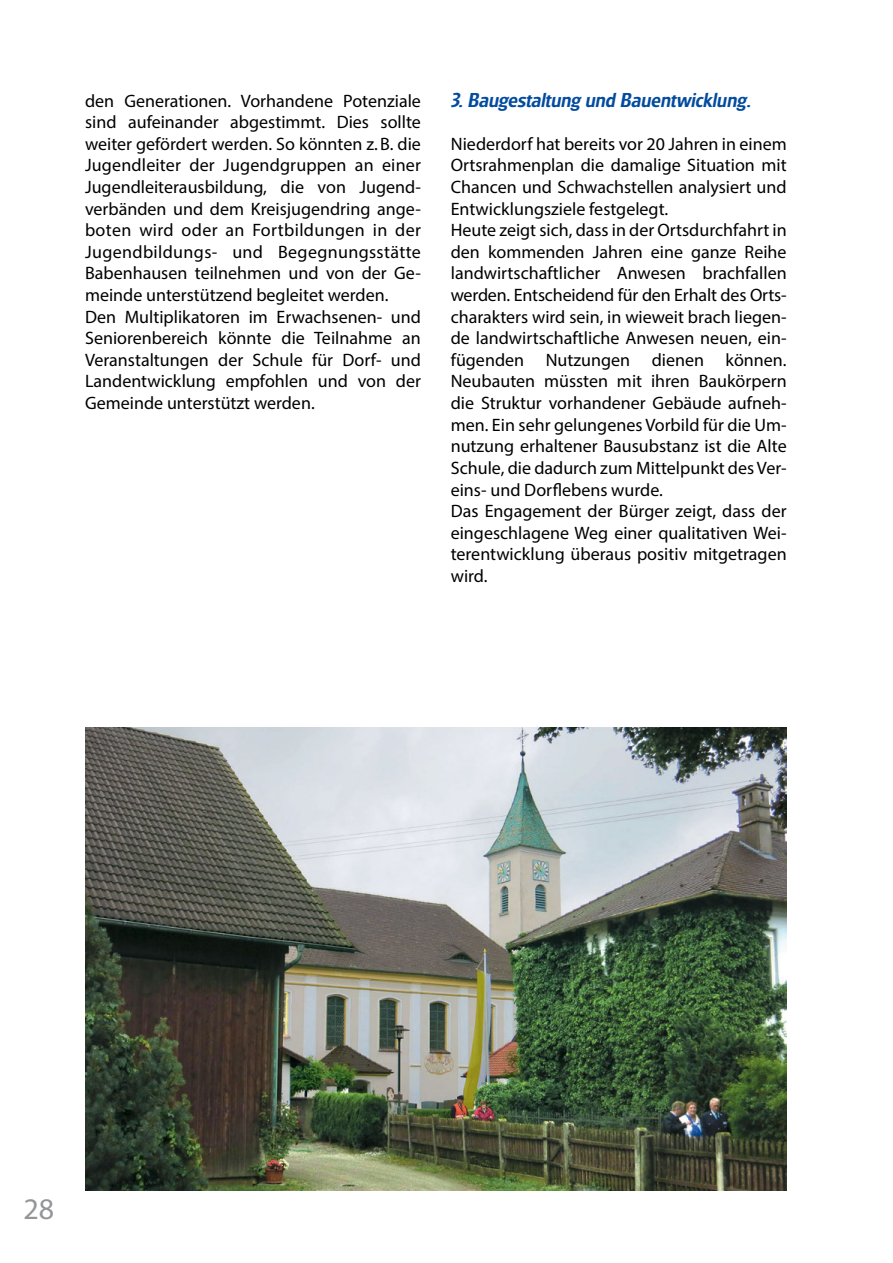
<style>
.page{position:relative;width:893px;height:1263px;background:#fff}
.page>*{position:absolute;margin:0;border:0;box-sizing:border-box;transform-origin:0 0}
.t1{font:30px "Myriad Pro";color:#939598}
.t2{font:italic 500 21px "Glasgow";color:#034b9e}
.t3{font:18px/21.6px "Myriad Pro";color:#000}
</style>
<div class="page">
<img style="left:85px;top:727px;width:702px;height:464px">
<p class="t3" style="left:85px;top:90px;width:337px">den Generationen. Vorhandene Potenziale sind aufeinander abgestimmt. Dies sollte weiter gefördert werden. So könnten z.B. die Jugendleiter der Jugendgruppen an einer Jugendleiterausbildung, die von Jugend&shy;verbänden und dem Kreisjugendring ange&shy;boten wird oder an Fortbildungen in der Jugendbildungs- und Begegnungsstätte Babenhausen teilnehmen und von der Ge&shy;meinde unterstützend begleitet werden.<br>Den Multiplikatoren im Erwachsenen- und Seniorenbereich könnte die Teilnahme an Veranstaltungen der Schule für Dorf- und Landentwicklung empfohlen und von der Gemeinde unterstützt werden.</p>
<p class="t2" style="left:451px;top:88px;width:301px">3. Baugestaltung und Bauentwicklung.</p>
<p class="t3" style="left:451px;top:133px;width:337px">Niederdorf hat bereits vor 20 Jahren in einem Ortsrahmenplan die damalige Situation mit Chancen und Schwachstellen analysiert und Entwicklungsziele festgelegt.<br>Heute zeigt sich, dass in der Ortsdurchfahrt in den kommenden Jahren eine ganze Reihe landwirtschaftlicher Anwesen brachfallen werden. Entscheidend für den Erhalt des Orts&shy;charakters wird sein, in wieweit brach liegen&shy;de landwirtschaftliche Anwesen neuen, ein&shy;fügenden Nutzungen dienen können.<br>Neubauten müssten mit ihren Baukörpern die Struktur vorhandener Gebäude aufneh&shy;men. Ein sehr gelungenes Vorbild für die Um&shy;nutzung erhaltener Bausubstanz ist die Alte Schule, die dadurch zum Mittelpunkt des Ver&shy;eins- und Dorflebens wurde.<br>Das Engagement der Bürger zeigt, dass der eingeschlagene Weg einer qualitativen Wei&shy;terentwicklung überaus positiv mitgetragen wird.</p>
<h1 class="t1" style="left:23px;top:1190px;width:32px">28</h1>
</div>
